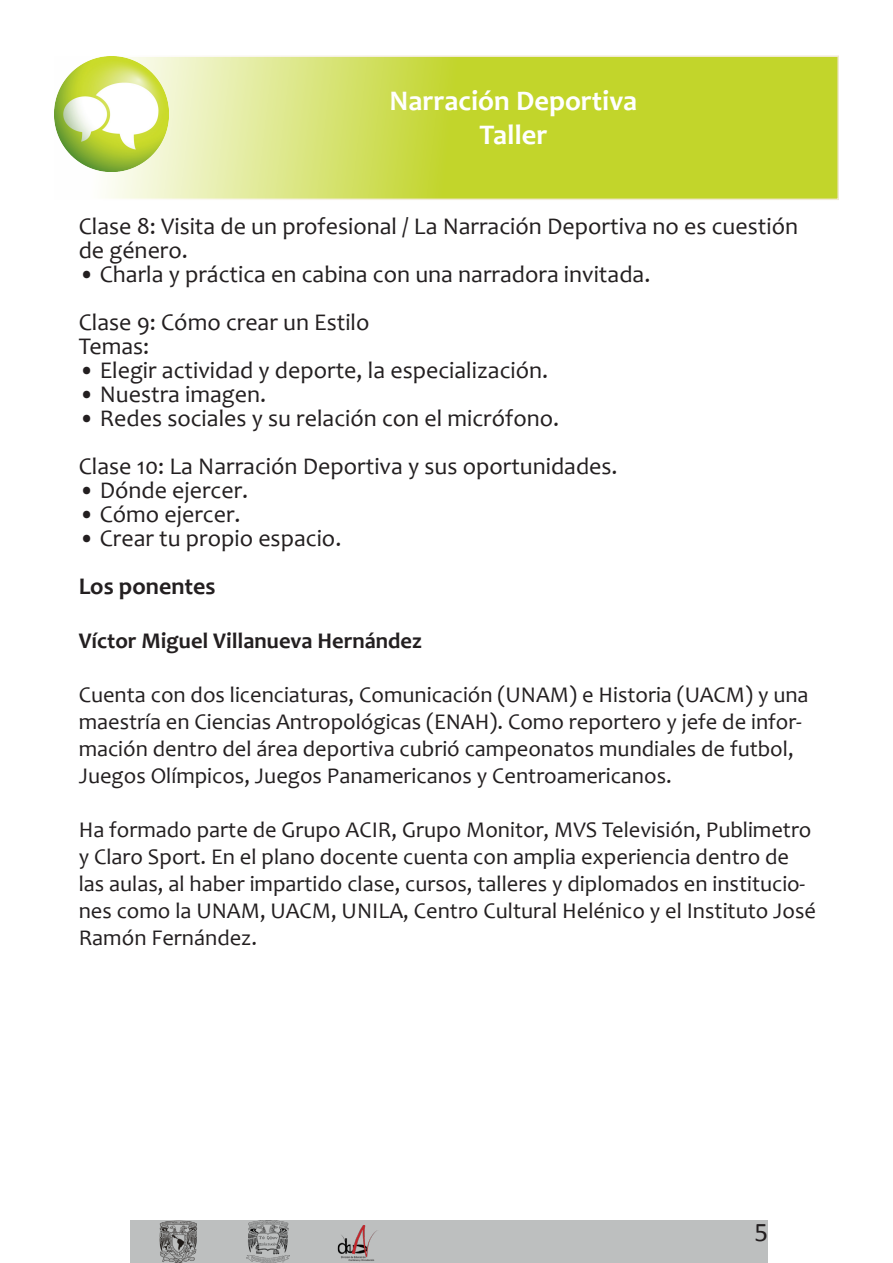
<style>
.page{position:relative;width:893px;height:1263px;background:#fff}
.page>*{position:absolute;margin:0;border:0;box-sizing:border-box;transform-origin:0 0}
.t1{font:700 28.5px "Candara";color:#fff}
.t2{font:27px "Calibri";color:#231f20}
.t3{font:24px/24px "Candara";color:#231f20}
.t4{font:700 24px "Candara";color:#231f20}
.t5{font:22.5px/27px "Candara";color:#231f20}
.t6{font:700 22.5px "Candara";color:#231f20}
</style>
<div class="page">
<svg style="left:101px;top:56px;width:738px;height:144px;background:#cddc54"></svg>
<img style="left:54px;top:57px;width:115px;height:114px">
<div style="left:130px;top:1220px;width:638px;height:43px;background:#bdbfbf"></div>
<img style="left:337px;top:1225px;width:40px;height:37px">
<img style="left:159px;top:1220px;width:38px;height:43px">
<img style="left:247px;top:1220px;width:42px;height:43px">
<p class="t1" style="left:390px;top:83px;width:249px">Narración Deportiva</p>
<p class="t1" style="left:479px;top:117px;width:70px">Taller</p>
<p class="t3" style="left:79px;top:214px;width:721px">Clase 8: Visita de un profesional / La Narración Deportiva no es cuestión de género.</p>
<p class="t3" style="left:79px;top:262px;width:573px">• Charla y práctica en cabina con una narradora invitada.</p>
<p class="t3" style="left:79px;top:310px;width:292px">Clase 9: Cómo crear un Estilo</p>
<p class="t3" style="left:79px;top:334px;width:72px">Temas:</p>
<p class="t3" style="left:79px;top:358px;width:471px">• Elegir actividad y deporte, la especialización.</p>
<p class="t3" style="left:79px;top:382px;width:189px">• Nuestra imagen.</p>
<p class="t3" style="left:79px;top:406px;width:482px">• Redes sociales y su relación con el micrófono.</p>
<p class="t3" style="left:79px;top:454px;width:540px">Clase 10: La Narración Deportiva y sus oportunidades.</p>
<p class="t3" style="left:79px;top:478px;width:171px">• Dónde ejercer.</p>
<p class="t3" style="left:79px;top:502px;width:163px">• Cómo ejercer.</p>
<p class="t3" style="left:79px;top:526px;width:264px">• Crear tu propio espacio.</p>
<p class="t4" style="left:79px;top:571px;width:138px">Los ponentes</p>
<p class="t6" style="left:79px;top:627px;width:345px">Víctor Miguel Villanueva Hernández</p>
<p class="t5" style="left:79px;top:681px;width:731px">Cuenta con dos licenciaturas, Comunicación (UNAM) e Historia (UACM) y una maestría en Ciencias Antropológicas (ENAH). Como reportero y jefe de infor&shy;mación dentro del área deportiva cubrió campeonatos mundiales de futbol, Juegos Olímpicos, Juegos Panamericanos y Centroamericanos.</p>
<p class="t5" style="left:79px;top:816px;width:739px">Ha formado parte de Grupo ACIR, Grupo Monitor, MVS Televisión, Publimetro y Claro Sport. En el plano docente cuenta con amplia experiencia dentro de las aulas, al haber impartido clase, cursos, talleres y diplomados en institucio&shy;nes como la UNAM, UACM, UNILA, Centro Cultural Helénico y el Instituto José Ramón Fernández.</p>
<p class="t2" style="left:754px;top:1215px;width:15px">5</p>
</div>
